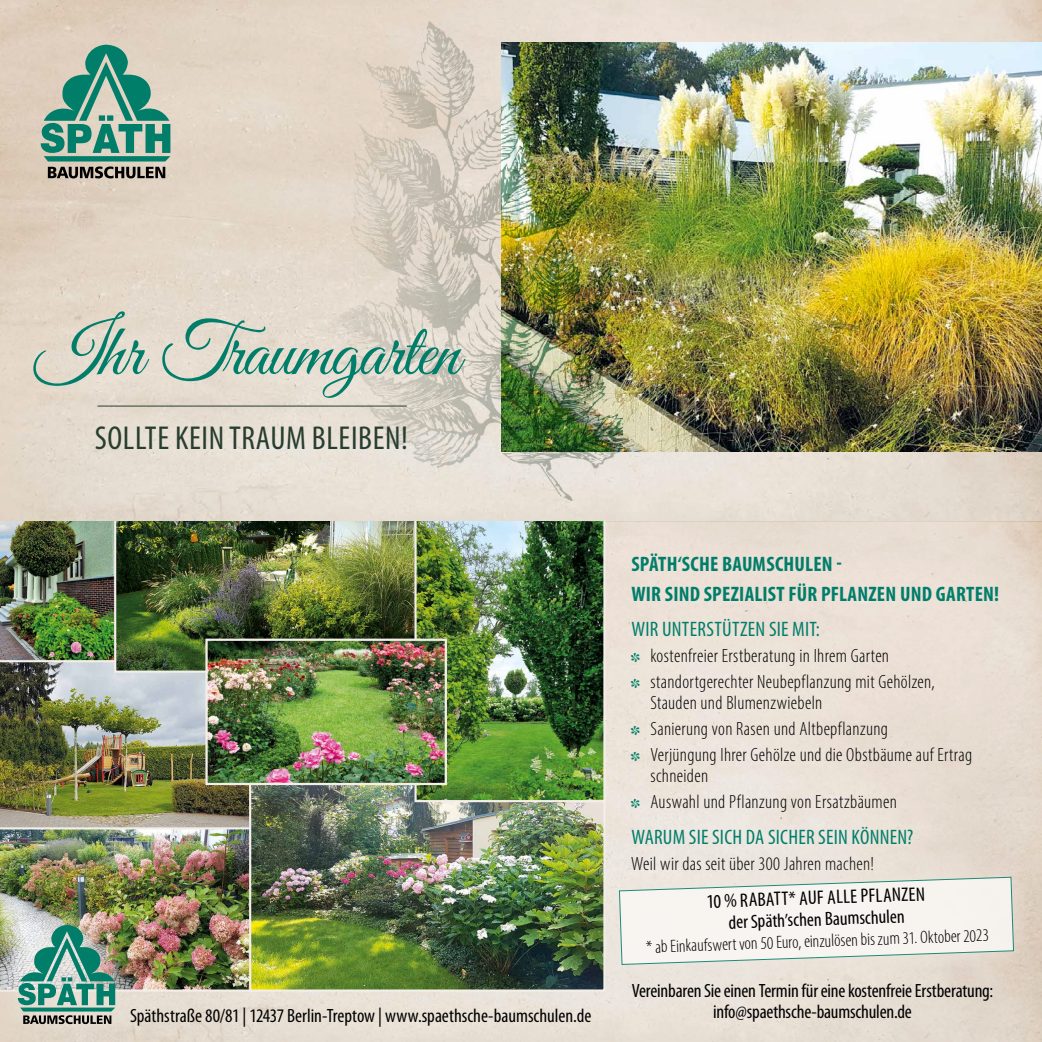
<style>
.page{position:relative;width:1042px;height:1042px;background:#fff}
.page>*{position:absolute;margin:0;border:0;box-sizing:border-box;transform-origin:0 0}
.t1{font:75.25px "Great Vibes";letter-spacing:-.015em;color:#007e6a}
.t2{font:condensed 33.25px "Myriad Pro";letter-spacing:.02em;color:#283e30}
.t3{font:700 condensed 21px/29.8px "Myriad Pro";letter-spacing:.01em;color:#007e6a}
.t4{font:condensed 21px "Myriad Pro";letter-spacing:.01em;color:#007e6a}
.t5{font:condensed 19.6px "Myriad Pro";color:#000}
.t6{font:300 condensed 19.25px/25.9px "Myriad Pro";letter-spacing:.015em;color:#000}
.t7{font:condensed 19.25px/21px "Myriad Pro";letter-spacing:-.005em;color:#000;text-align:center}
.t8{font:300 condensed 17.85px "Myriad Pro";color:#000}
</style>
<div class="page">
<img style="left:0;top:0;width:1042px;height:1042px">
<img style="left:309px;top:21px;width:321px;height:479px">
<img style="left:501px;top:42px;width:541px;height:409px">
<svg style="left:41px;top:45px;width:129px;height:133px;background:#7da795"></svg>
<hr style="left:97px;top:406px;width:310px;height:1px;background:#283e30">
<img style="left:501px;top:46px;width:121px;height:405px">
<img style="left:0;top:829px;width:249px;height:162px">
<img style="left:0;top:662px;width:249px;height:167px">
<img style="left:0;top:521px;width:114px;height:141px">
<img style="left:252px;top:785px;width:350px;height:203px">
<img style="left:114px;top:521px;width:300px;height:152px">
<img style="left:414px;top:521px;width:191px;height:281px">
<img style="left:0;top:898px;width:142px;height:144px">
<img style="left:18px;top:925px;width:97px;height:99px">
<img style="left:208px;top:641px;width:236px;height:141px">
<div style="left:205px;top:638px;width:242px;height:147px;border:2px solid #f4eee8"></div>
<svg style="left:595px;top:852px;width:443px;height:137px;background:#e0d8cd"></svg>
<svg style="left:618px;top:876px;width:396px;height:89px"></svg>
<svg style="left:631px;top:653px;width:9px;height:9px"></svg>
<svg style="left:631px;top:678px;width:9px;height:10px"></svg>
<svg style="left:631px;top:725px;width:9px;height:10px"></svg>
<svg style="left:631px;top:751px;width:9px;height:10px"></svg>
<svg style="left:631px;top:798px;width:9px;height:10px"></svg>
<h1 class="t1" style="left:35px;top:310px;width:426px">Ihr Traumgarten</h1>
<h2 class="t2" style="left:95px;top:417px;width:314px">SOLLTE KEIN TRAUM BLEIBEN!</h2>
<p class="t7" style="left:130px;top:1004px;width:463px">Späthstraße 80/81 | 12437 Berlin-Treptow | www.spaethsche-baumschulen.de</p>
<p class="t3" style="left:631px;top:549px;width:369px">SPÄTH‘SCHE BAUMSCHULEN -<br>WIR SIND SPEZIALIST FÜR PFLANZEN UND GARTEN!</p>
<p class="t4" style="left:631px;top:616px;width:190px">WIR UNTERSTÜTZEN SIE MIT:</p>
<p class="t6" style="left:650px;top:642px;width:286px">kostenfreier Erstberatung in Ihrem Garten standortgerechter Neubepflanzung mit Gehölzen,</p>
<p class="t6" style="left:650px;top:689px;width:323px">Stauden und Blumenzwiebeln<br>Sanierung von Rasen und Altbepflanzung<br>Verjüngung Ihrer Gehölze und die Obstbäume auf Ertrag</p>
<p class="t6" style="left:650px;top:762px;width:248px">schneiden<br>Auswahl und Pflanzung von Ersatzbäumen</p>
<p class="t4" style="left:631px;top:824px;width:284px">WARUM SIE SICH DA SICHER SEIN KÖNNEN?</p>
<p class="t6" style="left:631px;top:850px;width:244px">Weil wir das seit über 300 Jahren machen!</p>
<p class="t5" style="left:706px;top:889px;width:220px;rotate:-2deg">10 % RABATT* AUF ALLE PFLANZEN</p>
<p class="t7" style="left:728px;top:911px;width:178px;rotate:-2deg">der Späth’schen Baumschulen</p>
<p class="t8" style="left:645px;top:936px;width:345px;rotate:-2deg">* ab Einkaufswert von 50 Euro, einzulösen bis zum 31. Oktober 2023</p>
<p class="t7" style="left:632px;top:980px;width:363px">Vereinbaren Sie einen Termin für eine kostenfreie Erstberatung: info@spaethsche-baumschulen.de</p>
</div>
